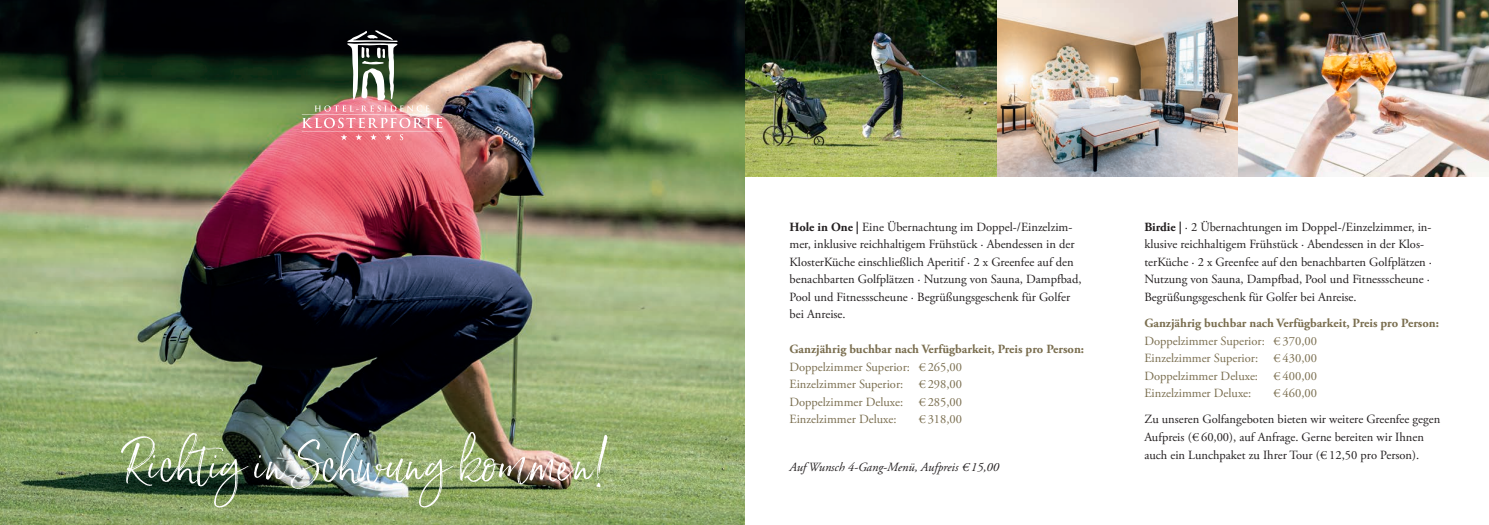
<style>
.page{position:relative;width:1489px;height:525px;background:#fff}
.page>*{position:absolute;margin:0;border:0;box-sizing:border-box;transform-origin:0 0}
.Text{font:50px "Saturday Script";letter-spacing:.005em;color:#fff}
.t1{font:12.5px/17.5px "Adobe Garamond Pro";color:#231f20}
.t2{font:12.5px "Adobe Garamond Pro";color:#7a6e4f}
.t3{font:700 12.5px "Adobe Garamond Pro";color:#7a6e4f}
.t4{font:italic 12.5px "Adobe Garamond Pro";color:#231f20}
.s1{font-weight:700}
</style>
<div class="page">
<img style="left:744px;top:0;width:744px;height:176px">
<img style="left:0;top:0;width:744px;height:524px">
<img style="left:302px;top:30px;width:140px;height:110px">
<p class="Text" style="left:125px;top:432px;width:486px">Richtig in Schwung kommen!</p>
<p class="t1" style="left:789px;top:218px;width:293px"><span class="s1">Hole in One |</span> Eine Übernachtung im Doppel-/Einzelzim&shy;mer, inklusive reichhaltigem Frühstück · Abendessen in der KlosterKüche einschließlich Aperitif · 2 x Greenfee auf den benachbarten Golfplätzen · Nutzung von Sauna, Dampfbad, Pool und Fitnessscheune · Begrüßungsgeschenk für Golfer</p>
<p class="t1" style="left:789px;top:306px;width:58px">bei Anreise.</p>
<p class="t3" style="left:789px;top:342px;width:296px">Ganzjährig buchbar nach Verfügbarkeit, Preis pro Person:</p>
<p class="t2" style="left:789px;top:359px;width:174px">Doppelzimmer Superior: € 265,00</p>
<p class="t2" style="left:789px;top:377px;width:174px">Einzelzimmer Superior: € 298,00</p>
<p class="t2" style="left:789px;top:394px;width:174px">Doppelzimmer Deluxe: € 285,00</p>
<p class="t2" style="left:789px;top:412px;width:108px">Einzelzimmer Deluxe:</p>
<p class="t2" style="left:918px;top:412px;width:45px">€ 318,00</p>
<p class="t4" style="left:789px;top:459px;width:211px">Auf Wunsch 4-Gang-Menü, Aufpreis € 15,00</p>
<p class="t1" style="left:1144px;top:218px;width:289px"><span class="s1">Birdie |</span> · 2 Übernachtungen im Doppel-/Einzelzimmer, in&shy;klusive reichhaltigem Frühstück · Abendessen in der Klos&shy;terKüche · 2 x Greenfee auf den benachbarten Golfplätzen · Nutzung von Sauna, Dampfbad, Pool und Fitnessscheune · Begrüßungsgeschenk für Golfer bei Anreise.</p>
<p class="t3" style="left:1144px;top:316px;width:296px">Ganzjährig buchbar nach Verfügbarkeit, Preis pro Person:</p>
<p class="t2" style="left:1144px;top:333px;width:174px">Doppelzimmer Superior: € 370,00</p>
<p class="t2" style="left:1144px;top:350px;width:174px">Einzelzimmer Superior: € 430,00</p>
<p class="t2" style="left:1144px;top:368px;width:174px">Doppelzimmer Deluxe: € 400,00</p>
<p class="t2" style="left:1144px;top:385px;width:108px">Einzelzimmer Deluxe:</p>
<p class="t2" style="left:1273px;top:385px;width:45px">€ 460,00</p>
<p class="t1" style="left:1144px;top:411px;width:297px">Zu unseren Golfangeboten bieten wir weitere Greenfee gegen<br>Aufpreis (€ 60,00), auf Anfrage. Gerne bereiten wir Ihnen auch ein Lunchpaket zu Ihrer Tour (€ 12,50 pro Person).</p>
</div>
